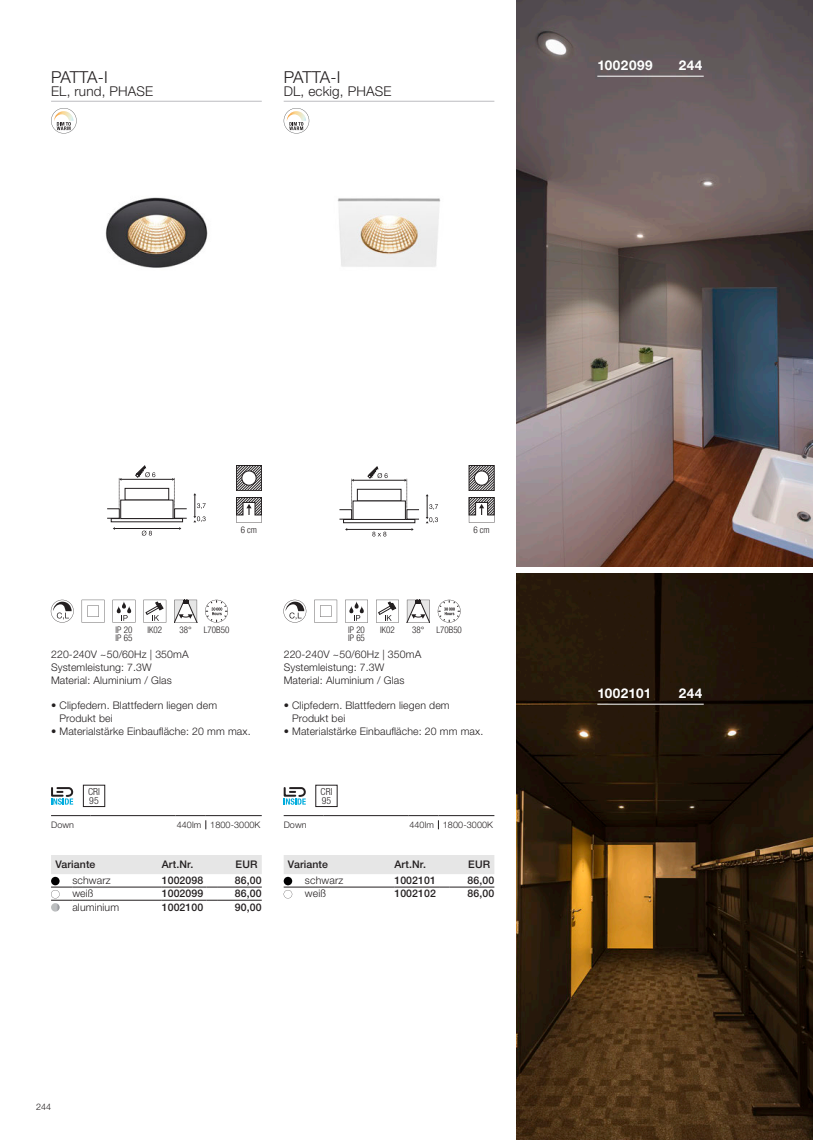
<style>
.page{position:relative;width:813px;height:1140px;background:#fff}
.page>*{position:absolute;margin:0;border:0;box-sizing:border-box;transform-origin:0 0}
.t1{font:300 16.5px "Helvetica Neue LTW1 G";letter-spacing:-.065em;color:#231f20}
.t2{font:300 13.5px "Helvetica Neue LTW1 G";letter-spacing:.01em;color:#231f20}
.t3{font:700 13.5px "Helvetica Neue LTW1 G";letter-spacing:.035em;color:#fff}
.t4{font:700 13.5px "Helvetica Neue LTW1 G";letter-spacing:.01em;color:#fff}
.t5{font:300 10.5px/12.8px "Helvetica Neue LTW1 G";letter-spacing:.01em;color:#231f20}
.t6{font:500 10.5px "Helvetica Neue LTW1 G";letter-spacing:.01em;color:#231f20}
.t7{font:300 condensed 9.75px/9px "Helvetica Neue LTW1 G";letter-spacing:.01em;color:#231f20}
.t8{font:300 condensed 9px/7.5px "Helvetica Neue LTW1 G";color:#231f20}
.t9{font:300 9px "Helvetica Neue LTW1 G";letter-spacing:.01em;color:#231f20}
</style>
<div class="page">
<hr style="left:51px;top:101px;width:210px;height:1px;background:#bcbdc0">
<svg style="left:51px;top:108px;width:26px;height:25px"></svg>
<img style="left:105px;top:197px;width:103px;height:71px">
<hr style="left:121px;top:479px;width:51px;height:1px;background:#231f20">
<svg style="left:119px;top:478px;width:2px;height:29px"></svg>
<div style="left:107px;top:508px;width:12px;height:10px;border:1px solid #231f20"></div>
<hr style="left:114px;top:528px;width:65px;height:1px;background:#231f20">
<svg style="left:135px;top:465px;width:71px;height:70px"></svg>
<div style="left:125px;top:488px;width:44px;height:12px;background:#fff"></div>
<div style="left:125px;top:488px;width:44px;height:12px;border:1px solid #231f20"></div>
<div style="left:121px;top:500px;width:52px;height:18px;background:#fff"></div>
<div style="left:120px;top:500px;width:53px;height:19px;border:1px solid #231f20"></div>
<svg style="left:236px;top:465px;width:25px;height:26px"></svg>
<svg style="left:236px;top:497px;width:25px;height:26px"></svg>
<svg style="left:51px;top:600px;width:23px;height:22px"></svg>
<svg style="left:82px;top:600px;width:22px;height:17px"></svg>
<svg style="left:112px;top:600px;width:23px;height:22px"></svg>
<svg style="left:143px;top:600px;width:23px;height:22px"></svg>
<svg style="left:174px;top:600px;width:23px;height:22px"></svg>
<svg style="left:205px;top:600px;width:23px;height:22px"></svg>
<svg style="left:51px;top:787px;width:22px;height:17px"></svg>
<hr style="left:283px;top:101px;width:211px;height:1px;background:#bcbdc0">
<svg style="left:283px;top:108px;width:26px;height:25px"></svg>
<img style="left:337px;top:198px;width:104px;height:69px">
<hr style="left:353px;top:480px;width:51px;height:1px;background:#231f20">
<svg style="left:351px;top:479px;width:2px;height:29px"></svg>
<div style="left:339px;top:509px;width:12px;height:10px;border:1px solid #231f20"></div>
<hr style="left:347px;top:529px;width:64px;height:1px;background:#231f20">
<svg style="left:367px;top:466px;width:71px;height:70px"></svg>
<div style="left:343px;top:519px;width:72px;height:4px;border:1px solid #231f20"></div>
<div style="left:357px;top:489px;width:44px;height:12px;background:#fff"></div>
<div style="left:357px;top:489px;width:44px;height:12px;border:1px solid #231f20"></div>
<div style="left:353px;top:501px;width:52px;height:18px;background:#fff"></div>
<svg style="left:468px;top:465px;width:26px;height:26px"></svg>
<svg style="left:468px;top:497px;width:26px;height:26px"></svg>
<svg style="left:283px;top:600px;width:23px;height:22px"></svg>
<svg style="left:314px;top:600px;width:23px;height:22px"></svg>
<svg style="left:345px;top:600px;width:23px;height:22px"></svg>
<svg style="left:376px;top:600px;width:22px;height:22px"></svg>
<svg style="left:406px;top:600px;width:23px;height:22px"></svg>
<svg style="left:437px;top:600px;width:23px;height:22px"></svg>
<svg style="left:283px;top:787px;width:23px;height:17px"></svg>
<img style="left:516px;top:0;width:296px;height:567px">
<img style="left:516px;top:573px;width:296px;height:567px">
<hr style="left:597px;top:76px;width:106px;height:1px;background:#fff">
<hr style="left:597px;top:704px;width:106px;height:1px;background:#fff">
<hr style="left:51px;top:815px;width:40px;height:1px;background:#231f20">
<hr style="left:91px;top:815px;width:84px;height:1px;background:#231f20">
<hr style="left:175px;top:815px;width:31px;height:1px;background:#231f20">
<hr style="left:206px;top:815px;width:55px;height:1px;background:#231f20">
<hr style="left:283px;top:815px;width:40px;height:1px;background:#231f20">
<hr style="left:323px;top:815px;width:85px;height:1px;background:#231f20">
<hr style="left:408px;top:815px;width:30px;height:1px;background:#231f20">
<hr style="left:438px;top:815px;width:56px;height:1px;background:#231f20">
<svg style="left:51px;top:876px;width:9px;height:9px"></svg>
<svg style="left:283px;top:876px;width:9px;height:9px"></svg>
<div style="left:83px;top:784px;width:22px;height:23px;border:1px solid #231f20"></div>
<div style="left:51px;top:855px;width:210px;height:19px;background:#e6e6e6"></div>
<hr style="left:72px;top:886px;width:90px;height:1px;background:#231f20">
<hr style="left:162px;top:886px;width:44px;height:1px;background:#231f20">
<hr style="left:217px;top:886px;width:44px;height:1px;background:#231f20">
<svg style="left:51px;top:886px;width:21px;height:25px"></svg>
<hr style="left:72px;top:900px;width:90px;height:1px;background:#231f20">
<hr style="left:162px;top:900px;width:44px;height:1px;background:#231f20">
<hr style="left:217px;top:900px;width:44px;height:1px;background:#231f20">
<div style="left:315px;top:784px;width:22px;height:23px;border:1px solid #231f20"></div>
<div style="left:284px;top:855px;width:210px;height:19px;background:#e6e6e6"></div>
<svg style="left:283px;top:886px;width:22px;height:12px"></svg>
<hr style="left:305px;top:886px;width:89px;height:1px;background:#231f20">
<hr style="left:394px;top:886px;width:45px;height:1px;background:#231f20">
<hr style="left:449px;top:886px;width:45px;height:1px;background:#231f20">
<h1 class="t1" style="left:51px;top:67px;width:58px">PATTA-I</h1>
<p class="t2" style="left:51px;top:83px;width:104px">EL, rund, PHASE</p>
<h1 class="t1" style="left:283px;top:67px;width:58px">PATTA-I</h1>
<p class="t2" style="left:283px;top:83px;width:109px">DL, eckig, PHASE</p>
<p class="t3" style="left:597px;top:57px;width:57px">1002099</p>
<p class="t3" style="left:678px;top:57px;width:25px">244</p>
<p class="t8" style="left:241px;top:526px;width:18px">6 cm</p>
<p class="t8" style="left:473px;top:526px;width:18px">6 cm</p>
<p class="t8" style="left:115px;top:626px;width:18px">IP 20<br>IP 65</p>
<p class="t8" style="left:147px;top:626px;width:16px">IK02</p>
<p class="t8" style="left:179px;top:626px;width:14px">38°</p>
<p class="t8" style="left:204px;top:626px;width:27px">L70B50</p>
<p class="t8" style="left:348px;top:626px;width:18px">IP 20<br>IP 65</p>
<p class="t8" style="left:380px;top:626px;width:16px">IK02</p>
<p class="t8" style="left:412px;top:626px;width:14px">38°</p>
<p class="t8" style="left:436px;top:626px;width:27px">L70B50</p>
<p class="t5" style="left:51px;top:648px;width:139px">220-240V ~50/60Hz | 350mA<br>Systemleistung: 7.3W<br>Material: Aluminium / Glas</p>
<p class="t5" style="left:60px;top:699px;width:159px;text-indent:-9px">• Clipfedern. Blattfedern liegen dem<br>Produkt bei</p>
<p class="t5" style="left:51px;top:724px;width:201px">• Materialstärke Einbaufläche: 20 mm max.</p>
<p class="t5" style="left:283px;top:648px;width:139px">220-240V ~50/60Hz | 350mA<br>Systemleistung: 7.3W<br>Material: Aluminium / Glas</p>
<p class="t5" style="left:292px;top:699px;width:159px;text-indent:-9px">• Clipfedern. Blattfedern liegen dem<br>Produkt bei</p>
<p class="t5" style="left:283px;top:724px;width:201px">• Materialstärke Einbaufläche: 20 mm max.</p>
<p class="t7" style="left:88px;top:787px;width:13px">CRI<br>95</p>
<p class="t7" style="left:320px;top:787px;width:13px">CRI<br>95</p>
<p class="t9" style="left:51px;top:819px;width:24px">Down</p>
<p class="t9" style="left:177px;top:819px;width:85px">440lm 1800-3000K</p>
<p class="t9" style="left:283px;top:819px;width:24px">Down</p>
<p class="t9" style="left:409px;top:819px;width:85px">440lm 1800-3000K</p>
<p class="t6" style="left:55px;top:858px;width:42px">Variante</p>
<p class="t6" style="left:162px;top:858px;width:33px">Art.Nr.</p>
<p class="t6" style="left:235px;top:858px;width:23px">EUR</p>
<p class="t5" style="left:72px;top:874px;width:40px">schwarz</p>
<p class="t6" style="left:162px;top:874px;width:43px">1002098</p>
<p class="t6" style="left:235px;top:874px;width:28px">86,00</p>
<p class="t5" style="left:72px;top:887px;width:23px">weiß</p>
<p class="t6" style="left:162px;top:887px;width:43px">1002099</p>
<p class="t6" style="left:235px;top:887px;width:28px">86,00</p>
<p class="t5" style="left:72px;top:900px;width:48px">aluminium</p>
<p class="t6" style="left:162px;top:900px;width:43px">1002100</p>
<p class="t6" style="left:235px;top:900px;width:28px">90,00</p>
<p class="t6" style="left:288px;top:858px;width:42px">Variante</p>
<p class="t6" style="left:394px;top:858px;width:33px">Art.Nr.</p>
<p class="t6" style="left:468px;top:858px;width:23px">EUR</p>
<p class="t5" style="left:305px;top:874px;width:40px">schwarz</p>
<p class="t6" style="left:394px;top:874px;width:43px">1002101</p>
<p class="t6" style="left:467px;top:874px;width:28px">86,00</p>
<p class="t5" style="left:305px;top:887px;width:23px">weiß</p>
<p class="t6" style="left:394px;top:887px;width:43px">1002102</p>
<p class="t6" style="left:467px;top:887px;width:28px">86,00</p>
<p class="t9" style="left:36px;top:1101px;width:17px">244</p>
<p class="t4" style="left:597px;top:684px;width:55px">1002101</p>
<p class="t3" style="left:678px;top:684px;width:25px">244</p>
</div>
